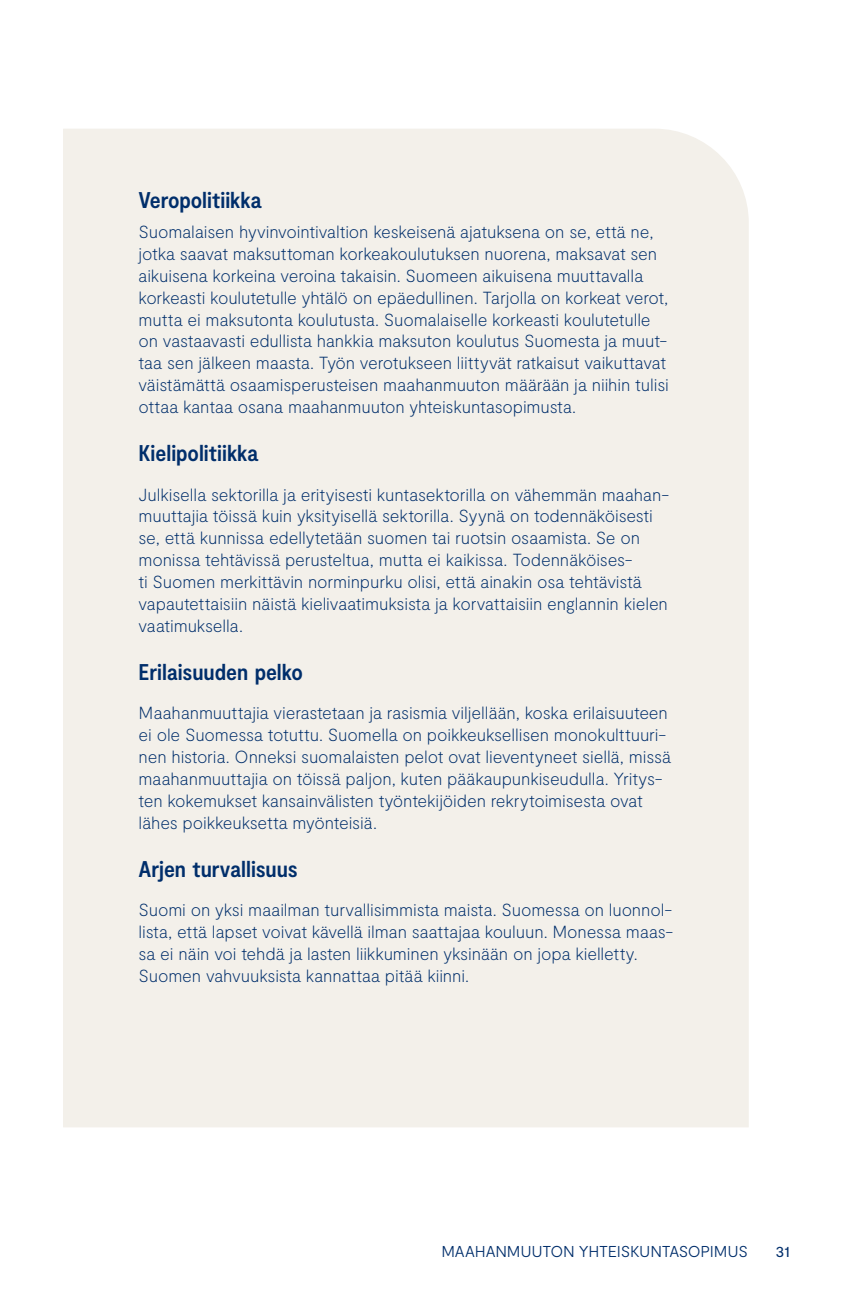
<style>
.page{position:relative;width:844px;height:1290px;background:#fff}
.page>*{position:absolute;margin:0;border:0;box-sizing:border-box;transform-origin:0 0}
.Luettelo_Otsikko{font:700 condensed 22.75px "Moderat";color:#002e6b}
.Leipis{font:100 17.5px/21.9px "Moderat";letter-spacing:-.01em;color:#002e6b}
.t1{font:300 15.75px "Moderat";letter-spacing:-.015em;color:#002e6b}
.t2{font:15.75px "Moderat";color:#002e6b}
</style>
<div class="page">
<div style="left:63px;top:129px;width:685px;height:998px;background:#f3f0ea"></div>
<p class="Luettelo_Otsikko" style="left:138px;top:187px;width:124px">Veropolitiikka</p>
<p class="Leipis" style="left:138px;top:221px;width:532px">Suomalaisen hyvinvointivaltion keskeisenä ajatuksena on se, että ne, jotka saavat maksuttoman korkeakoulutuksen nuorena, maksavat sen aikuisena korkeina veroina takaisin. Suomeen aikuisena muuttavalla korkeasti koulutetulle yhtälö on epäedullinen. Tarjolla on korkeat verot, mutta ei maksutonta koulutusta. Suomalaiselle korkeasti koulutetulle on vastaavasti edullista hankkia maksuton koulutus Suomesta ja muut&shy;taa sen jälkeen maasta. Työn verotukseen liittyvät ratkaisut vaikuttavat väistämättä osaamisperusteisen maahanmuuton määrään ja niihin tulisi ottaa kantaa osana maahanmuuton yhteiskuntasopimusta.</p>
<p class="Luettelo_Otsikko" style="left:138px;top:440px;width:121px">Kielipolitiikka</p>
<p class="Leipis" style="left:138px;top:484px;width:532px">Julkisella sektorilla ja erityisesti kuntasektorilla on vähemmän maahan&shy;muuttajia töissä kuin yksityisellä sektorilla. Syynä on todennäköisesti se, että kunnissa edellytetään suomen tai ruotsin osaamista. Se on monissa tehtävissä perusteltua, mutta ei kaikissa. Todennäköises-<br>ti Suomen merkittävin norminpurku olisi, että ainakin osa tehtävistä vapautettaisiin näistä kielivaatimuksista ja korvattaisiin englannin kielen vaatimuksella.</p>
<p class="Luettelo_Otsikko" style="left:138px;top:659px;width:166px">Erilaisuuden pelko</p>
<p class="Leipis" style="left:138px;top:702px;width:534px">Maahanmuuttajia vierastetaan ja rasismia viljellään, koska erilaisuuteen ei ole Suomessa totuttu. Suomella on poikkeuksellisen monokulttuuri&shy;nen historia. Onneksi suomalaisten pelot ovat lieventyneet siellä, missä maahanmuuttajia on töissä paljon, kuten pääkaupunkiseudulla. Yritys&shy;ten kokemukset kansainvälisten työntekijöiden rekrytoimisesta ovat lähes poikkeuksetta myönteisiä.</p>
<p class="Luettelo_Otsikko" style="left:138px;top:856px;width:161px">Arjen turvallisuus</p>
<p class="Leipis" style="left:138px;top:899px;width:536px">Suomi on yksi maailman turvallisimmista maista. Suomessa on luonnol&shy;lista, että lapset voivat kävellä ilman saattajaa kouluun. Monessa maas&shy;sa ei näin voi tehdä ja lasten liikkuminen yksinään on jopa kielletty.<br>Suomen vahvuuksista kannattaa pitää kiinni.</p>
<p class="t1" style="left:441px;top:1242px;width:308px">MAAHANMUUTON YHTEISKUNTASOPIMUS</p>
<p class="t2" style="left:775px;top:1242px;width:16px">31</p>
</div>
